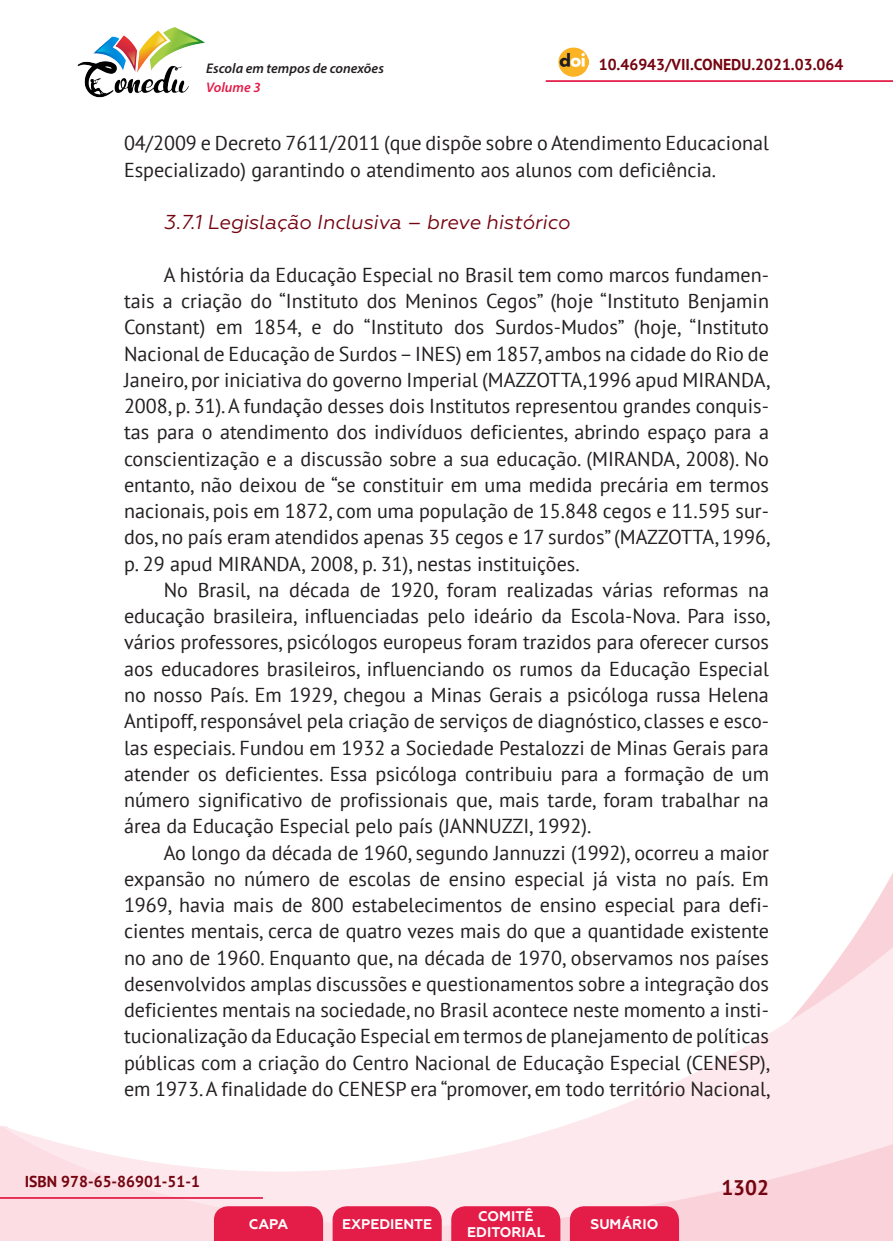
<style>
.page{position:relative;width:893px;height:1241px;background:#fff}
.page>*{position:absolute;margin:0;border:0;box-sizing:border-box;transform-origin:0 0}
.t1{font:700 21px "PT Sans";color:#740410}
._8_CORPO{font:20.12px/26.2px "PT Sans";color:#231f20;text-align:justify}
._11_SUBTÍTULO_3{font:italic 20.12px "Geometria";letter-spacing:-.005em;color:#740410}
.t2{font:700 15.75px "PT Sans";color:#740410}
.t3{font:700 14px/16.8px "Geometria";color:#fff;text-align:center}
.t4{font:italic 600 14px "Myriad Pro";color:#231f20}
.t5{font:italic 600 14px "Myriad Pro";color:#e41c48}
</style>
<div class="page">
<svg style="left:848px;top:873px;width:45px;height:73px"></svg>
<svg style="left:0;top:946px;width:893px;height:294px"></svg>
<hr style="left:0;top:1196px;width:263px;height:2px;background:#e41c48">
<hr style="left:546px;top:80px;width:347px;height:2px;background:#e41c48">
<img style="left:559px;top:47px;width:30px;height:30px">
<img style="left:77px;top:27px;width:128px;height:71px">
<svg style="left:214px;top:1205px;width:109px;height:35px;background:#e52751"></svg>
<svg style="left:333px;top:1205px;width:109px;height:35px;background:#e52751"></svg>
<svg style="left:451px;top:1205px;width:109px;height:35px;background:#e52751"></svg>
<svg style="left:570px;top:1205px;width:109px;height:35px;background:#e52650"></svg>
<p class="t4" style="left:206px;top:59px;width:179px">Escola em tempos de conexões</p>
<p class="t2" style="left:599px;top:54px;width:246px">10.46943/VII.CONEDU.2021.03.064</p>
<p class="t5" style="left:206px;top:78px;width:56px">Volume 3</p>
<p class="_8_CORPO" style="left:124px;top:130px;width:646px">04/2009 e Decreto 7611/2011 (que dispõe sobre o Atendimento Educacional<br>Especializado) garantindo o atendimento aos alunos com deficiência.</p>
<p class="_11_SUBTÍTULO_3" style="left:164px;top:210px;width:408px">3.7.1 Legislação Inclusiva – breve histórico</p>
<p class="_8_CORPO" style="left:124px;top:261px;width:648px;text-indent:40px">A história da Educação Especial no Brasil tem como marcos fundamen&shy;tais a criação do “Instituto dos Meninos Cegos” (hoje “Instituto Benjamin Constant) em 1854, e do “Instituto dos Surdos-Mudos” (hoje, “Instituto Nacional de Educação de Surdos – INES) em 1857, ambos na cidade do Rio de Janeiro, por iniciativa do governo Imperial (MAZZOTTA,1996 apud MIRANDA, 2008, p. 31). A fundação desses dois Institutos representou grandes conquis&shy;tas para o atendimento dos indivíduos deficientes, abrindo espaço para a conscientização e a discussão sobre a sua educação. (MIRANDA, 2008). No entanto, não deixou de “se constituir em uma medida precária em termos nacionais, pois em 1872, com uma população de 15.848 cegos e 11.595 sur&shy;dos, no país eram atendidos apenas 35 cegos e 17 surdos” (MAZZOTTA, 1996, p. 29 apud MIRANDA, 2008, p. 31), nestas instituições.</p>
<p class="_8_CORPO" style="left:124px;top:576px;width:648px;text-indent:40px">No Brasil, na década de 1920, foram realizadas várias reformas na educação brasileira, influenciadas pelo ideário da Escola-Nova. Para isso, vários professores, psicólogos europeus foram trazidos para oferecer cursos aos educadores brasileiros, influenciando os rumos da Educação Especial no nosso País. Em 1929, chegou a Minas Gerais a psicóloga russa Helena Antipoff, responsável pela criação de serviços de diagnóstico, classes e esco&shy;las especiais. Fundou em 1932 a Sociedade Pestalozzi de Minas Gerais para atender os deficientes. Essa psicóloga contribuiu para a formação de um número significativo de profissionais que, mais tarde, foram trabalhar na área da Educação Especial pelo país (JANNUZZI, 1992).</p>
<p class="_8_CORPO" style="left:124px;top:838px;width:648px;text-indent:40px">Ao longo da década de 1960, segundo Jannuzzi (1992), ocorreu a maior expansão no número de escolas de ensino especial já vista no país. Em 1969, havia mais de 800 estabelecimentos de ensino especial para defi&shy;cientes mentais, cerca de quatro vezes mais do que a quantidade existente no ano de 1960. Enquanto que, na década de 1970, observamos nos países desenvolvidos amplas discussões e questionamentos sobre a integração dos deficientes mentais na sociedade, no Brasil acontece neste momento a insti&shy;tucionalização da Educação Especial em termos de planejamento de políticas públicas com a criação do Centro Nacional de Educação Especial (CENESP), em 1973. A finalidade do CENESP era “promover, em todo território Nacional,</p>
<p class="t2" style="left:25px;top:1170px;width:177px">ISBN 978-65-86901-51-1</p>
<p class="t3" style="left:249px;top:1215px;width:41px">CAPA</p>
<p class="t3" style="left:342px;top:1215px;width:92px">EXPEDIENTE</p>
<p class="t3" style="left:467px;top:1207px;width:79px">COMITÊ<br>EDITORIAL</p>
<p class="t3" style="left:590px;top:1215px;width:69px">SUMÁRIO</p>
<p class="t1" style="left:721px;top:1173px;width:49px">1302</p>
</div>
